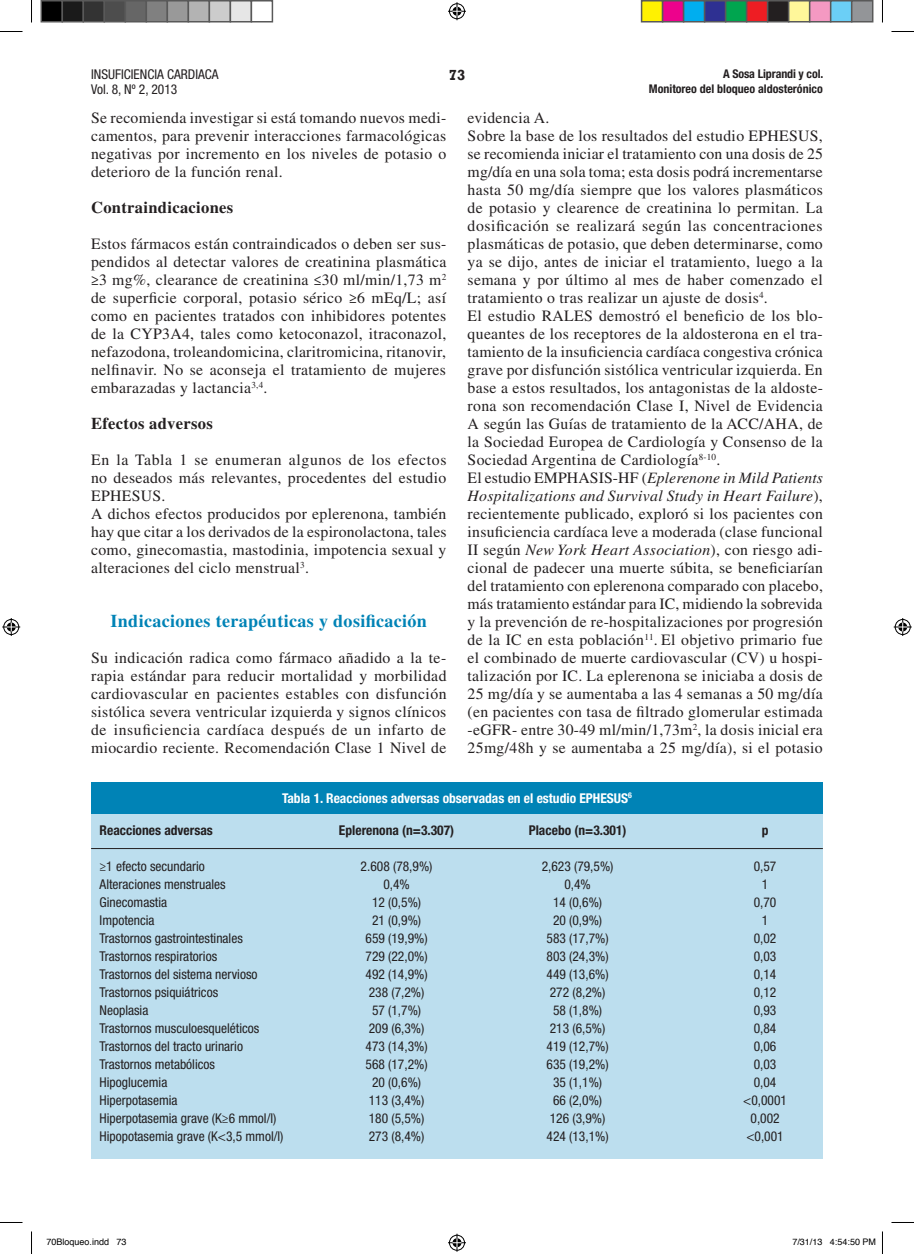
<style>
.page{position:relative;width:914px;height:1254px;background:#fff}
.page>*{position:absolute;margin:0;border:0;box-sizing:border-box;transform-origin:0 0}
.t1{font:700 18px "Times LT Std";letter-spacing:.02em;color:#0083b6}
.t2{font:700 16.5px "Times LT Std";letter-spacing:.02em;color:#231f20}
.t3{font:15.75px/18px "Times LT Std";letter-spacing:.02em;color:#231f20;text-align:justify}
.t4{font:700 15px "Rockwell";color:#231f20}
.t5{font:condensed 13.5px/18px "Helvetica Neue LT Std";color:#231f20;text-align:center}
.t6{font:700 condensed 13.5px "Helvetica Neue LT Std";color:#fff}
.t7{font:700 condensed 13.5px "Helvetica Neue LT Std";color:#231f20}
.t8{font:700 condensed 12px/14.4px "Helvetica Neue LT Std";color:#231f20;text-align:right}
.t9{font:9px "Helvetica";color:#000}
.s1{font-style:italic}
</style>
<div class="page">
<div style="left:91px;top:806px;width:731px;height:352px;background:#bcdeee"></div>
<div style="left:91px;top:782px;width:731px;height:32px;background:#0083b6"></div>
<hr style="left:91px;top:848px;width:731px;height:1px;background:#231f20">
<svg style="left:0;top:31px;width:22px;height:1px"></svg>
<svg style="left:891px;top:31px;width:22px;height:1px"></svg>
<svg style="left:0;top:1222px;width:22px;height:1px"></svg>
<svg style="left:891px;top:1222px;width:22px;height:1px"></svg>
<svg style="left:31px;top:0;width:1px;height:22px"></svg>
<svg style="left:31px;top:1231px;width:1px;height:23px"></svg>
<svg style="left:882px;top:0;width:1px;height:22px"></svg>
<svg style="left:882px;top:1231px;width:1px;height:23px"></svg>
<svg style="left:448px;top:2px;width:18px;height:18px"></svg>
<svg style="left:448px;top:1233px;width:18px;height:18px"></svg>
<svg style="left:2px;top:618px;width:18px;height:18px"></svg>
<svg style="left:893px;top:618px;width:18px;height:18px"></svg>
<div style="left:41px;top:1px;width:21px;height:21px;background:#000"></div>
<div style="left:40px;top:0;width:23px;height:22px;border:2px solid #595959"></div>
<div style="left:62px;top:1px;width:21px;height:21px;background:#1a1a1a"></div>
<div style="left:62px;top:0;width:22px;height:22px;border:2px solid #595959"></div>
<div style="left:83px;top:1px;width:21px;height:21px;background:#333"></div>
<div style="left:82px;top:0;width:23px;height:22px;border:2px solid #595959"></div>
<div style="left:104px;top:1px;width:21px;height:21px;background:#4d4d4d"></div>
<div style="left:104px;top:0;width:22px;height:22px;border:2px solid #595959"></div>
<div style="left:125px;top:1px;width:21px;height:21px;background:#666"></div>
<div style="left:124px;top:0;width:23px;height:22px;border:2px solid #595959"></div>
<div style="left:146px;top:1px;width:21px;height:21px;background:#808080"></div>
<div style="left:146px;top:0;width:22px;height:22px;border:2px solid #595959"></div>
<div style="left:167px;top:1px;width:21px;height:21px;background:#999"></div>
<div style="left:166px;top:0;width:23px;height:22px;border:2px solid #595959"></div>
<div style="left:188px;top:1px;width:21px;height:21px;background:#b3b3b3"></div>
<div style="left:188px;top:0;width:22px;height:22px;border:2px solid #595959"></div>
<div style="left:209px;top:1px;width:21px;height:21px;background:#ccc"></div>
<div style="left:208px;top:0;width:23px;height:22px;border:2px solid #595959"></div>
<div style="left:230px;top:1px;width:21px;height:21px;background:#e6e6e6"></div>
<div style="left:230px;top:0;width:22px;height:22px;border:2px solid #595959"></div>
<div style="left:250px;top:0;width:23px;height:22px;border:2px solid #595959"></div>
<div style="left:641px;top:1px;width:21px;height:21px;background:#fff101"></div>
<div style="left:640px;top:0;width:23px;height:22px;border:2px solid #595959"></div>
<div style="left:662px;top:1px;width:21px;height:21px;background:#ed028c"></div>
<div style="left:661px;top:0;width:23px;height:22px;border:2px solid #595959"></div>
<div style="left:683px;top:1px;width:21px;height:21px;background:#00aeef"></div>
<div style="left:682px;top:0;width:23px;height:22px;border:2px solid #595959"></div>
<div style="left:704px;top:1px;width:21px;height:21px;background:#2e3092"></div>
<div style="left:703px;top:0;width:23px;height:22px;border:2px solid #595959"></div>
<div style="left:725px;top:1px;width:21px;height:21px;background:#00a54f"></div>
<div style="left:724px;top:0;width:23px;height:22px;border:2px solid #595959"></div>
<div style="left:746px;top:1px;width:21px;height:21px;background:#ee1d23"></div>
<div style="left:745px;top:0;width:23px;height:22px;border:2px solid #595959"></div>
<div style="left:767px;top:1px;width:21px;height:21px;background:#231f20"></div>
<div style="left:766px;top:0;width:23px;height:22px;border:2px solid #595959"></div>
<div style="left:788px;top:1px;width:21px;height:21px;background:#fff79a"></div>
<div style="left:787px;top:0;width:23px;height:22px;border:2px solid #595959"></div>
<div style="left:809px;top:1px;width:21px;height:21px;background:#f499c2"></div>
<div style="left:808px;top:0;width:23px;height:22px;border:2px solid #595959"></div>
<div style="left:830px;top:1px;width:21px;height:21px;background:#6bcff6"></div>
<div style="left:829px;top:0;width:23px;height:22px;border:2px solid #595959"></div>
<div style="left:851px;top:1px;width:21px;height:21px;background:#939598"></div>
<div style="left:850px;top:0;width:23px;height:22px;border:2px solid #595959"></div>
<p class="t5" style="left:91px;top:67px;width:129px;line-height:14.4px;text-align:left">INSUFICIENCIA CARDIACA<br>Vol. 8, Nº 2, 2013</p>
<p class="t4" style="left:448px;top:66px;width:18px">73</p>
<p class="t8" style="left:648px;top:67px;width:176px">A Sosa Liprandi y col.<br>Monitoreo del bloqueo aldosterónico</p>
<p class="t3" style="left:91px;top:109px;width:357px">Se recomienda investigar si está tomando nuevos medi&shy;camentos, para prevenir interacciones farmacológicas negativas por incremento en los niveles de potasio o deterioro de la función renal.</p>
<p class="t2" style="left:91px;top:198px;width:144px">Contraindicaciones</p>
<p class="t3" style="left:91px;top:235px;width:357px">Estos fármacos están contraindicados o deben ser sus&shy;pendidos al detectar valores de creatinina plasmática ≥3 mg%, clearance de creatinina ≤30 ml/min/1,73 m<sup>2 </sup>de superficie corporal, potasio sérico ≥6 mEq/L; así como en pacientes tratados con inhibidores potentes de la CYP3A4, tales como ketoconazol, itraconazol, nefazodona, troleandomicina, claritromicina, ritanovir, nelfinavir. No se aconseja el tratamiento de mujeres embarazadas y lactancia<sup>3,4</sup>.</p>
<p class="t2" style="left:91px;top:414px;width:123px">Efectos adversos</p>
<p class="t3" style="left:91px;top:451px;width:357px;text-align:left">En la Tabla 1 se enumeran algunos de los efectos no deseados más relevantes, procedentes del estudio EPHESUS.<br>A dichos efectos producidos por eplerenona, también hay que citar a los derivados de la espironolactona, tales como, ginecomastia, mastodinia, impotencia sexual y alteraciones del ciclo menstrual<sup>3</sup>.</p>
<p class="t3" style="left:467px;top:109px;width:357px;text-align:left">evidencia A.<br>Sobre la base de los resultados del estudio EPHESUS, se recomienda iniciar el tratamiento con una dosis de 25 mg/día en una sola toma; esta dosis podrá incrementarse hasta 50 mg/día siempre que los valores plasmáticos de potasio y clearence de creatinina lo permitan. La dosificación se realizará según las concentraciones plasmáticas de potasio, que deben determinarse, como ya se dijo, antes de iniciar el tratamiento, luego a la semana y por último al mes de haber comenzado el tratamiento o tras realizar un ajuste de dosis<sup>4</sup>.<br>El estudio RALES demostró el beneficio de los blo&shy;queantes de los receptores de la aldosterona en el tra&shy;tamiento de la insuficiencia cardíaca congestiva crónica grave por disfunción sistólica ventricular izquierda. En base a estos resultados, los antagonistas de la aldoste&shy;rona son recomendación Clase I, Nivel de Evidencia A según las Guías de tratamiento de la ACC/AHA, de la Sociedad Europea de Cardiología y Consenso de la Sociedad Argentina de Cardiología<sup>8-10</sup>.<br>El estudio EMPHASIS-HF (<span class="s1">Eplerenone in Mild Patients Hospitalizations and Survival Study in Heart Failure</span>), recientemente publicado, exploró si los pacientes con insuficiencia cardíaca leve a moderada (clase funcional II según <span class="s1">New York Heart Association</span>), con riesgo adi&shy;cional de padecer una muerte súbita, se beneficiarían del tratamiento con eplerenona comparado con placebo, más tratamiento estándar para IC, midiendo la sobrevida y la prevención de re-hospitalizaciones por progresión de la IC en esta población<sup>11</sup>. El objetivo primario fue el combinado de muerte cardiovascular (CV) u hospi&shy;talización por IC. La eplerenona se iniciaba a dosis de 25 mg/día y se aumentaba a las 4 semanas a 50 mg/día (en pacientes con tasa de filtrado glomerular estimada -eGFR- entre 30-49 ml/min/1,73m<sup>2</sup>, la dosis inicial era 25mg/48h y se aumentaba a 25 mg/día), si el potasio</p>
<p class="t6" style="left:282px;top:790px;width:351px">Tabla 1. Reacciones adversas observadas en el estudio EPHESUS<sup>6</sup></p>
<p class="t1" style="left:110px;top:610px;width:318px">Indicaciones terapéuticas y dosificación</p>
<p class="t3" style="left:91px;top:649px;width:357px">Su indicación radica como fármaco añadido a la te&shy;rapia estándar para reducir mortalidad y morbilidad cardiovascular en pacientes estables con disfunción sistólica severa ventricular izquierda y signos clínicos de insuficiencia cardíaca después de un infarto de miocardio reciente. Recomendación Clase 1 Nivel de</p>
<p class="t7" style="left:100px;top:822px;width:115px">Reacciones adversas</p>
<p class="t5" style="left:100px;top:857px;width:185px;text-align:left">≥1 efecto secundario<br>Alteraciones menstruales<br>Ginecomastia<br>Impotencia<br>Trastornos gastrointestinales<br>Trastornos respiratorios<br>Trastornos del sistema nervioso<br>Trastornos psiquiátricos<br>Neoplasia<br>Trastornos musculoesqueléticos<br>Trastornos del tracto urinario<br>Trastornos metabólicos<br>Hipoglucemia<br>Hiperpotasemia<br>Hiperpotasemia grave (K≥6 mmol/l)<br>Hipopotasemia grave (K&lt;3,5 mmol/l)</p>
<p class="t7" style="left:339px;top:821px;width:117px">Eplerenona (n=3.307)</p>
<p class="t5" style="left:360px;top:857px;width:73px">2.608 (78,9%)<br>0,4%<br>12 (0,5%)<br>21 (0,9%)<br>659 (19,9%)<br>729 (22,0%)<br>492 (14,9%)<br>238 (7,2%)<br>57 (1,7%)<br>209 (6,3%)<br>473 (14,3%)<br>568 (17,2%)<br>20 (0,6%)<br>113 (3,4%)<br>180 (5,5%)<br>273 (8,4%)</p>
<p class="t7" style="left:528px;top:821px;width:99px">Placebo (n=3.301)</p>
<p class="t5" style="left:541px;top:856px;width:73px">2,623 (79,5%)<br>0,4%<br>14 (0,6%)<br>20 (0,9%)<br>583 (17,7%)<br>803 (24,3%)<br>449 (13,6%)<br>272 (8,2%)<br>58 (1,8%)<br>213 (6,5%)<br>419 (12,7%)<br>635 (19,2%)<br>35 (1,1%)<br>66 (2,0%)<br>126 (3,9%)<br>424 (13,1%)</p>
<p class="t7" style="left:761px;top:821px;width:8px">p</p>
<p class="t5" style="left:743px;top:856px;width:45px">0,57<br>1<br>0,70<br>1<br>0,02<br>0,03<br>0,14<br>0,12<br>0,93<br>0,84<br>0,06<br>0,03<br>0,04 &lt;0,0001<br>0,002 &lt;0,001</p>
<p class="t9" style="left:46px;top:1234px;width:82px">70Bloqueo.indd 73</p>
<p class="t9" style="left:792px;top:1234px;width:85px">7/31/13 4:54:50 PM</p>
</div>
